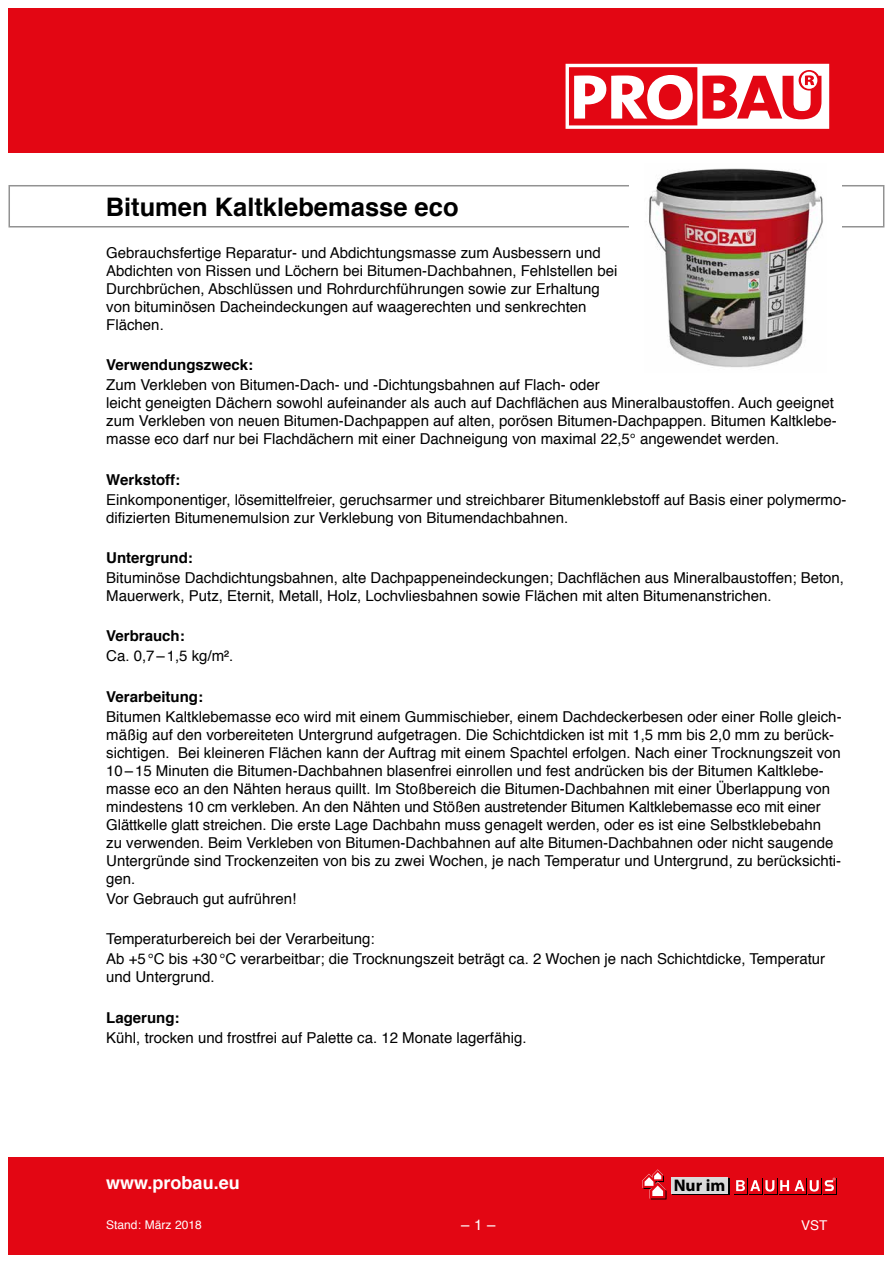
<style>
.page{position:relative;width:893px;height:1263px;background:#fff}
.page>*{position:absolute;margin:0;border:0;box-sizing:border-box;transform-origin:0 0}
.t1{font:700 25.5px "Helvetica";color:#000}
.t2{font:700 18px "Helvetica";color:#fff}
.t3{font:700 16.8px "Myriad Pro";color:#000}
.Absatz-normal{font:15px/18px "Helvetica";color:#000}
.Absatz-bold{font:700 15px "Helvetica";color:#000}
.t4{font:15px "Helvetica";color:#fff}
.t5{font:13.5px "Helvetica";color:#fff}
.t6{font:12px "Helvetica";color:#fff}
</style>
<div class="page">
<div style="left:9px;top:1157px;width:875px;height:97px;background:#e30613"></div>
<div style="left:9px;top:9px;width:875px;height:144px;background:#e30613"></div>
<svg style="left:566px;top:64px;width:263px;height:65px"></svg>
<div style="left:749px;top:1178px;width:14px;height:17px;background:#000"></div>
<div style="left:823px;top:1178px;width:14px;height:17px;background:#000"></div>
<svg style="left:779px;top:1194px;width:13px;height:1px"></svg>
<div style="left:794px;top:1178px;width:13px;height:17px;background:#000"></div>
<div style="left:734px;top:1178px;width:14px;height:17px;background:#000"></div>
<svg style="left:764px;top:1194px;width:13px;height:1px"></svg>
<div style="left:808px;top:1178px;width:14px;height:17px;background:#000"></div>
<div style="left:748px;top:1177px;width:14px;height:17px;background:#e30613"></div>
<svg style="left:823px;top:1177px;width:13px;height:17px"></svg>
<div style="left:733px;top:1177px;width:14px;height:17px;background:#e30613"></div>
<svg style="left:767px;top:1180px;width:8px;height:12px"></svg>
<svg style="left:808px;top:1178px;width:13px;height:16px"></svg>
<svg style="left:810px;top:1180px;width:9px;height:11px"></svg>
<svg style="left:736px;top:1180px;width:38px;height:11px"></svg>
<div style="left:793px;top:1177px;width:13px;height:17px;background:#e30613"></div>
<svg style="left:780px;top:1180px;width:24px;height:11px"></svg>
<svg style="left:825px;top:1178px;width:10px;height:13px"></svg>
<div style="left:672px;top:1179px;width:57px;height:16px;background:#000"></div>
<div style="left:671px;top:1177px;width:57px;height:17px;background:#dadada"></div>
<svg style="left:642px;top:1169px;width:24px;height:30px"></svg>
<div style="left:9px;top:185px;width:875px;height:42px;border:2px solid #929292"></div>
<div style="left:629px;top:162px;width:213px;height:212px;background:#fff"></div>
<img style="left:649px;top:168px;width:174px;height:200px">
<p class="t1" style="left:106px;top:186px;width:354px">Bitumen Kaltklebemasse eco</p>
<p class="Absatz-normal" style="left:106px;top:244px;width:513px">Gebrauchsfertige Reparatur- und Abdichtungsmasse zum Ausbessern und Abdichten von Rissen und Löchern bei Bitumen-Dachbahnen, Fehlstellen bei Durchbrüchen, Abschlüssen und Rohrdurchführungen sowie zur Erhaltung von bituminösen Dacheindeckungen auf waagerechten und senkrechten Flächen.</p>
<p class="Absatz-bold" style="left:106px;top:353px;width:148px">Verwendungszweck:</p>
<p class="Absatz-normal" style="left:106px;top:376px;width:732px">Zum Verkleben von Bitumen-Dach- und -Dichtungsbahnen auf Flach- oder<br>leicht geneigten Dächern sowohl aufeinander als auch auf Dachflächen aus Mineralbaustoffen. Auch geeignet zum Verkleben von neuen Bitumen-Dachpappen auf alten, porösen Bitumen-Dachpappen. Bitumen Kaltklebe&shy;masse eco darf nur bei Flachdächern mit einer Dachneigung von maximal 22,5° angewendet werden.</p>
<p class="Absatz-bold" style="left:106px;top:467px;width:75px">Werkstoff:</p>
<p class="Absatz-normal" style="left:106px;top:491px;width:742px">Einkomponentiger, lösemittelfreier, geruchsarmer und streichbarer Bitumenklebstoff auf Basis einer polymermo&shy;difizierten Bitumenemulsion zur Verklebung von Bitumendachbahnen.</p>
<p class="Absatz-bold" style="left:106px;top:545px;width:88px">Untergrund:</p>
<p class="Absatz-normal" style="left:106px;top:569px;width:739px">Bituminöse Dachdichtungsbahnen, alte Dachpappeneindeckungen; Dachflächen aus Mineralbaustoffen; Beton,<br>Mauerwerk, Putz, Eternit, Metall, Holz, Lochvliesbahnen sowie Flächen mit alten Bitumenanstrichen.</p>
<p class="Absatz-bold" style="left:106px;top:624px;width:80px">Verbrauch:</p>
<p class="Absatz-normal" style="left:106px;top:648px;width:129px">Ca. 0,7–1,5 kg/m².</p>
<p class="Absatz-bold" style="left:106px;top:684px;width:98px">Verarbeitung:</p>
<p class="Absatz-normal" style="left:106px;top:708px;width:737px">Bitumen Kaltklebemasse eco wird mit einem Gummischieber, einem Dachdeckerbesen oder einer Rolle gleich&shy;mäßig auf den vorbereiteten Untergrund aufgetragen. Die Schichtdicken ist mit 1,5 mm bis 2,0 mm zu berück&shy;sichtigen. Bei kleineren Flächen kann der Auftrag mit einem Spachtel erfolgen. Nach einer Trocknungszeit von 10–15 Minuten die Bitumen-Dachbahnen blasenfrei einrollen und fest andrücken bis der Bitumen Kaltklebe&shy;masse eco an den Nähten heraus quillt. Im Stoßbereich die Bitumen-Dachbahnen mit einer Überlappung von mindestens 10 cm verkleben. An den Nähten und Stößen austretender Bitumen Kaltklebemasse eco mit einer Glättkelle glatt streichen. Die erste Lage Dachbahn muss genagelt werden, oder es ist eine Selbstklebebahn<br>zu verwenden. Beim Verkleben von Bitumen-Dachbahnen auf alte Bitumen-Dachbahnen oder nicht saugende Untergründe sind Trockenzeiten von bis zu zwei Wochen, je nach Temperatur und Untergrund, zu berücksichti&shy;gen.</p>
<p class="Absatz-normal" style="left:106px;top:890px;width:192px">Vor Gebrauch gut aufrühren!</p>
<p class="Absatz-normal" style="left:106px;top:930px;width:270px">Temperaturbereich bei der Verarbeitung:</p>
<p class="Absatz-normal" style="left:106px;top:950px;width:720px">Ab +5°C bis +30°C verarbeitbar; die Trocknungszeit beträgt ca. 2 Wochen je nach Schichtdicke, Temperatur und Untergrund.</p>
<p class="Absatz-bold" style="left:106px;top:1005px;width:75px">Lagerung:</p>
<p class="Absatz-normal" style="left:106px;top:1029px;width:422px">Kühl, trocken und frostfrei auf Palette ca. 12 Monate lagerfähig.</p>
<p class="t2" style="left:106px;top:1168px;width:135px">www.probau.eu</p>
<p class="t6" style="left:106px;top:1216px;width:97px">Stand: März 2018</p>
<p class="t4" style="left:461px;top:1213px;width:36px">– 1 –</p>
<p class="t3" style="left:674px;top:1175px;width:53px">Nur im</p>
<p class="t5" style="left:801px;top:1214px;width:28px">VST</p>
</div>
